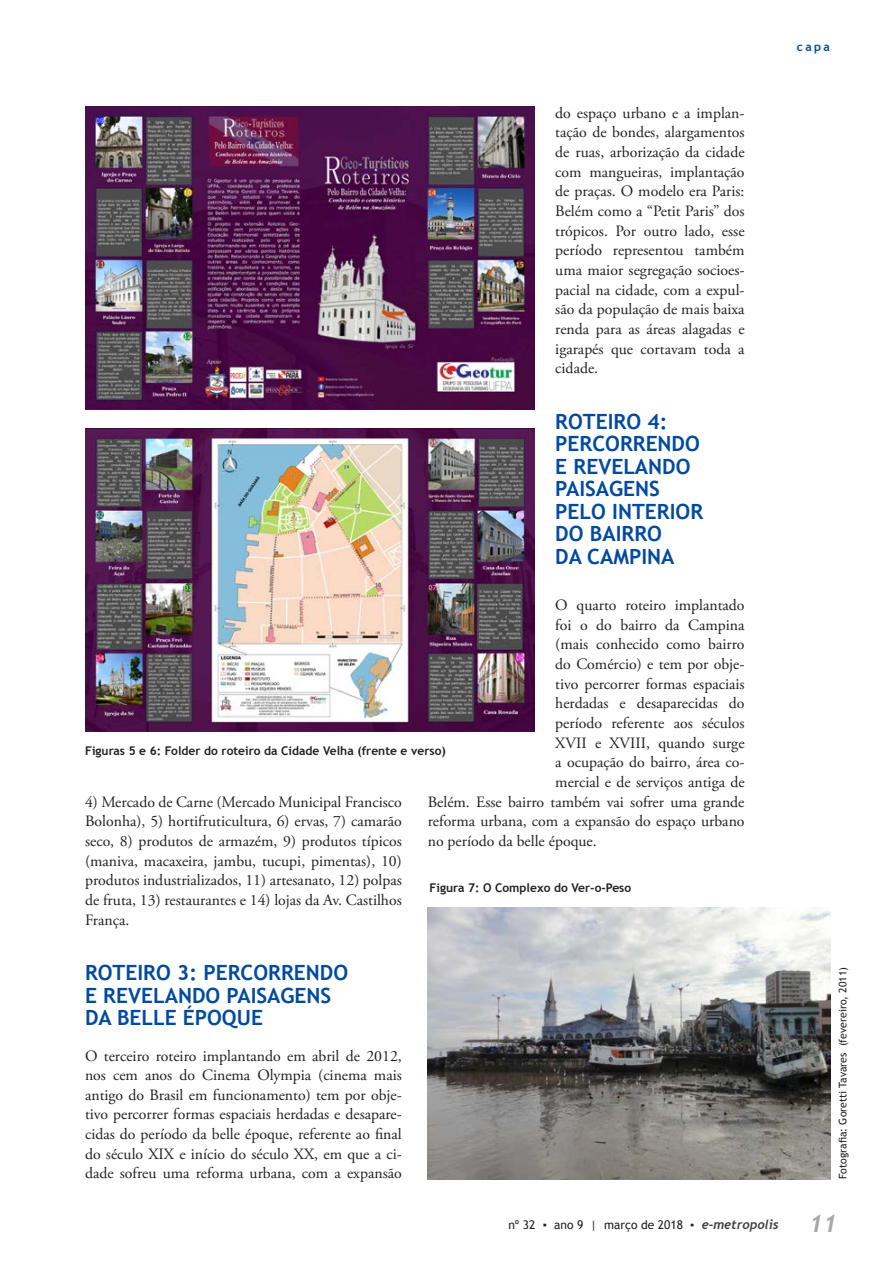
<style>
.page{position:relative;width:893px;height:1263px;background:#fff}
.page>*{position:absolute;margin:0;border:0;box-sizing:border-box;transform-origin:0 0}
.t1{font:italic 700 24px "Trebuchet";color:#a8a9ad}
.subtitulo_artigo_CA{font:700 21px/22.5px "Trebuchet MS";color:#004aa0}
.paragrafo_simples{font:15.75px/19.6px "Adobe Garamond Pro";color:#231f20;text-align:justify}
.legenda{font:700 12px "Trebuchet MS";color:#231f20}
.t2{font:12px "Trebuchet MS";color:#231f20}
.t3{font:700 12px "Trebuchet MS";color:#004aa0}
.legenda-2{font:10.5px "Trebuchet MS";color:#231f20}
.s1{font-family:"Trebuchet";font-weight:700;font-style:italic;font-size:12.75px;color:#3e3e3f}
</style>
<div class="page">
<img style="left:85px;top:106px;width:449px;height:303px">
<img style="left:85px;top:428px;width:449px;height:303px">
<img style="left:428px;top:907px;width:402px;height:272px">
<p class="paragrafo_simples" style="left:555px;top:103px;width:191px">do espaço urbano e a implan&shy;tação de bondes, alargamentos de ruas, arborização da cidade com mangueiras, implantação de praças. O modelo era Paris:<br>Belém como a “Petit Paris” dos trópicos. Por outro lado, esse período representou também uma maior segregação socioes&shy;pacial na cidade, com a expul&shy;são da população de mais baixa renda para as áreas alagadas e igarapés que cortavam toda a cidade.</p>
<p class="subtitulo_artigo_CA" style="left:555px;top:410px;width:149px">ROTEIRO 4:<br>PERCORRENDO<br>E REVELANDO<br>PAISAGENS<br>PELO INTERIOR<br>DO BAIRRO<br>DA CAMPINA</p>
<p class="paragrafo_simples" style="left:555px;top:596px;width:191px">O quarto roteiro implantado</p>
<p class="paragrafo_simples" style="left:555px;top:615px;width:191px">foi o do bairro da Campina</p>
<p class="paragrafo_simples" style="left:555px;top:635px;width:191px">(mais conhecido como bairro</p>
<p class="paragrafo_simples" style="left:555px;top:655px;width:191px">do Comércio) e tem por obje-</p>
<p class="paragrafo_simples" style="left:555px;top:674px;width:191px">tivo percorrer formas espaciais</p>
<p class="paragrafo_simples" style="left:555px;top:694px;width:191px">herdadas e desaparecidas do</p>
<p class="paragrafo_simples" style="left:555px;top:714px;width:191px">período referente aos séculos</p>
<p class="paragrafo_simples" style="left:555px;top:733px;width:191px">XVII e XVIII, quando surge</p>
<p class="paragrafo_simples" style="left:555px;top:753px;width:191px">a ocupação do bairro, área co-</p>
<p class="paragrafo_simples" style="left:555px;top:773px;width:191px">mercial e de serviços antiga de</p>
<p class="paragrafo_simples" style="left:428px;top:792px;width:318px">Belém. Esse bairro também vai sofrer uma grande</p>
<p class="paragrafo_simples" style="left:428px;top:812px;width:318px">reforma urbana, com a expansão do espaço urbano</p>
<p class="paragrafo_simples" style="left:428px;top:832px;width:170px">no período da belle époque.</p>
<p class="legenda" style="left:85px;top:743px;width:362px">Figuras 5 e 6: Folder do roteiro da Cidade Velha (frente e verso)</p>
<p class="paragrafo_simples" style="left:85px;top:792px;width:318px">4) Mercado de Carne (Mercado Municipal Francisco Bolonha), 5) hortifruticultura, 6) ervas, 7) camarão seco, 8) produtos de armazém, 9) produtos típicos (maniva, macaxeira, jambu, tucupi, pimentas), 10) produtos industrializados, 11) artesanato, 12) polpas de fruta, 13) restaurantes e 14) lojas da Av. Castilhos França.</p>
<p class="subtitulo_artigo_CA" style="left:85px;top:961px;width:265px">ROTEIRO 3: PERCORRENDO<br>E REVELANDO PAISAGENS<br>DA BELLE ÉPOQUE</p>
<p class="paragrafo_simples" style="left:85px;top:1046px;width:318px">O terceiro roteiro implantando em abril de 2012, nos cem anos do Cinema Olympia (cinema mais antigo do Brasil em funcionamento) tem por obje&shy;tivo percorrer formas espaciais herdadas e desapare&shy;cidas do período da belle époque, referente ao final do século XIX e início do século XX, em que a ci&shy;dade sofreu uma reforma urbana, com a expansão</p>
<p class="legenda" style="left:430px;top:880px;width:203px">Figura 7: O Complexo do Ver-o-Peso</p>
<p class="t3" style="left:797px;top:40px;width:35px">capa</p>
<p class="legenda-2" style="left:836px;top:1179px;width:214px;rotate:-90deg">Fotografia: Goretti Tavares (fevereiro, 2011)</p>
<p class="t2" style="left:508px;top:1218px;width:272px">nº 32 ▪ ano 9 | março de 2018 ▪ <span class="s1">e-metropolis</span></p>
<h1 class="t1" style="left:809px;top:1209px;width:30px">11</h1>
</div>
